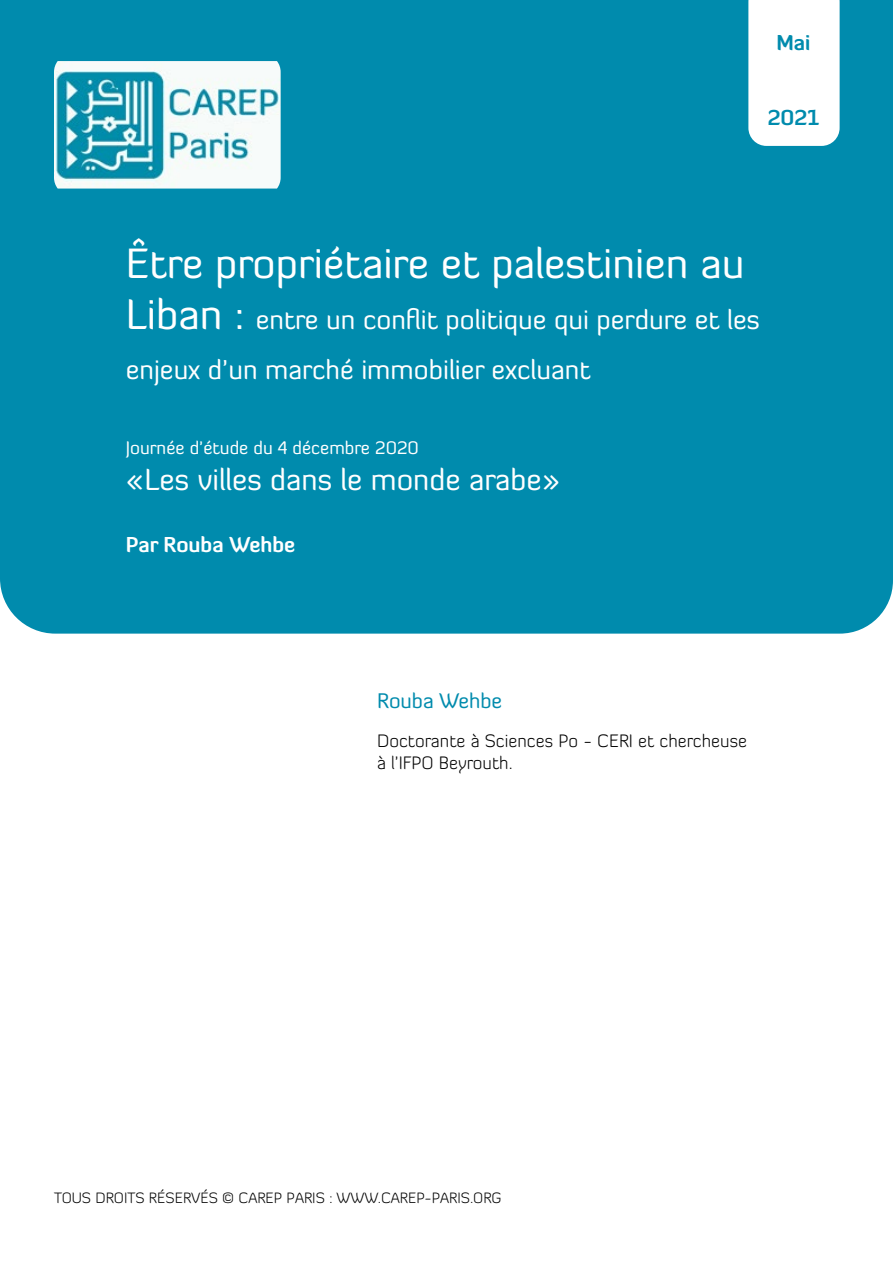
<style>
.page{position:relative;width:893px;height:1263px;background:#fff}
.page>*{position:absolute;margin:0;border:0;box-sizing:border-box;transform-origin:0 0}
.t1{font:42px "Diavlo";color:#fff}
.t2{font:30px "Diavlo";color:#fff}
.t3{font:27px/50.4px "Diavlo";color:#fff}
.t4{font:700 21px "Diavlo";color:#fff}
.t5{font:21px "Diavlo";color:#008bad}
.t6{font:700 21px "Diavlo";color:#008bad}
.t7{font:300 18px/21.6px "Diavlo";color:#000}
.t8{font:18px "Diavlo";color:#fff}
.t9{font:300 15px "Diavlo";color:#000}
.s1{font-size:42px}
</style>
<div class="page">
<div style="left:0;top:0;width:893px;height:634px;background:#008bad"></div>
<svg style="left:748px;top:0;width:92px;height:146px"></svg>
<img style="left:54px;top:61px;width:227px;height:128px">
<div style="left:126px;top:536px;width:338px;height:56px;background:#008bad"></div>
<p class="t6" style="left:776px;top:29px;width:35px">Mai</p>
<p class="t6" style="left:768px;top:105px;width:53px">2021</p>
<h1 class="t1" style="left:126px;top:237px;width:620px">Être propriétaire et palestinien au</h1>
<p class="t3" style="left:126px;top:293px;width:636px"><span class="s1">Liban :</span> entre un conflit politique qui perdure et les enjeux d’un marché immobilier excluant</p>
<p class="t8" style="left:126px;top:436px;width:295px">Journée d’étude du 4 décembre 2020</p>
<p class="t2" style="left:126px;top:461px;width:436px">«Les villes dans le monde arabe»</p>
<p class="t4" style="left:126px;top:531px;width:171px">Par Rouba Wehbe</p>
<p class="t5" style="left:377px;top:687px;width:127px">Rouba Wehbe</p>
<p class="t7" style="left:377px;top:730px;width:371px">Doctorante à Sciences Po - CERI et chercheuse à l’IFPO Beyrouth.</p>
<p class="t9" style="left:54px;top:1188px;width:449px">TOUS DROITS RÉSERVÉS © CAREP PARIS : WWW.CAREP-PARIS.ORG</p>
</div>
